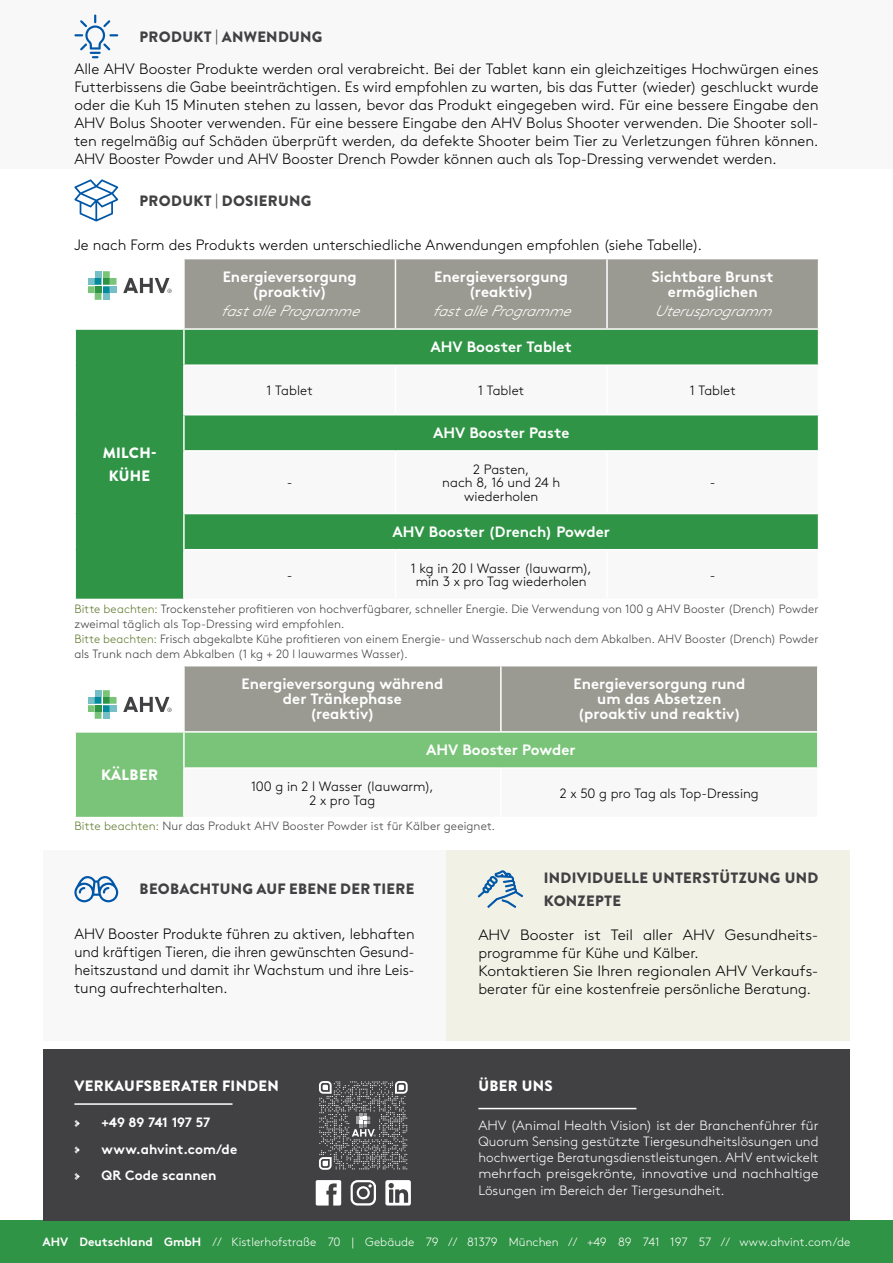
<style>
.page{position:relative;width:893px;height:1263px;background:#fff}
.page>*{position:absolute;margin:0;border:0;box-sizing:border-box;transform-origin:0 0}
.t1{font:300 15px/18px "Brown";color:#000;text-align:justify}
.t2{font:700 15px/15px "Brown";color:#fff;text-align:center}
.t3{font:300 15px/18px "Brown";color:#000;scale:1.05 1}
.t4{font:900 15px/22.5px "Brandon Text";letter-spacing:.02em;color:#414042}
.t5{font:italic 300 15px "Brown";color:#fff}
.t6{font:900 15px/22.5px "Brandon Text";letter-spacing:.02em;color:#fff;text-align:center}
.t7{font:300 13.5px/16.2px "Brown";letter-spacing:.005em;color:#fff;text-align:justify}
.t8{font:300 13.5px/13.5px "Brown";letter-spacing:.005em;color:#000;text-align:center}
.t9{font:700 13.5px/26.5px "Brown";letter-spacing:.005em;color:#fff}
.t10{font:300 12px/15px "Brown";letter-spacing:.01em;color:#414042}
.t11{font:300 12px "Brown";color:#fff}
.s1{color:#60792d}
.s2{font-weight:700}
</style>
<div class="page">
<div style="left:185px;top:259px;width:633px;height:69px;background:#9a9a92"></div>
<div style="left:76px;top:330px;width:742px;height:269px;background:#2f9445"></div>
<svg style="left:185px;top:366px;width:633px;height:233px"></svg>
<hr style="left:395px;top:259px;width:1px;height:69px;background:#fff">
<hr style="left:606px;top:259px;width:2px;height:69px;background:#fff">
<hr style="left:183px;top:330px;width:2px;height:34px;background:#fff">
<hr style="left:183px;top:364px;width:212px;height:2px;background:#fff">
<hr style="left:183px;top:366px;width:2px;height:48px;background:#fff">
<hr style="left:395px;top:364px;width:212px;height:2px;background:#fff">
<hr style="left:395px;top:366px;width:1px;height:48px;background:#fff">
<hr style="left:607px;top:364px;width:212px;height:2px;background:#fff">
<hr style="left:606px;top:366px;width:2px;height:48px;background:#fff">
<hr style="left:183px;top:414px;width:212px;height:1px;background:#fff">
<hr style="left:183px;top:415px;width:2px;height:35px;background:#fff">
<hr style="left:395px;top:414px;width:212px;height:1px;background:#fff">
<hr style="left:607px;top:414px;width:212px;height:1px;background:#fff">
<hr style="left:183px;top:450px;width:212px;height:2px;background:#fff">
<hr style="left:183px;top:452px;width:2px;height:61px;background:#fff">
<hr style="left:395px;top:450px;width:212px;height:2px;background:#fff">
<hr style="left:395px;top:452px;width:1px;height:61px;background:#fff">
<hr style="left:607px;top:450px;width:212px;height:2px;background:#fff">
<hr style="left:606px;top:452px;width:2px;height:61px;background:#fff">
<hr style="left:183px;top:513px;width:212px;height:1px;background:#fff">
<hr style="left:183px;top:514px;width:2px;height:35px;background:#fff">
<hr style="left:395px;top:513px;width:212px;height:1px;background:#fff">
<hr style="left:607px;top:513px;width:212px;height:1px;background:#fff">
<hr style="left:183px;top:549px;width:212px;height:1px;background:#fff">
<hr style="left:183px;top:550px;width:2px;height:49px;background:#fff">
<hr style="left:395px;top:549px;width:212px;height:1px;background:#fff">
<hr style="left:395px;top:550px;width:1px;height:49px;background:#fff">
<hr style="left:607px;top:549px;width:212px;height:1px;background:#fff">
<hr style="left:606px;top:550px;width:2px;height:49px;background:#fff">
<svg style="left:74px;top:179px;width:44px;height:42px"></svg>
<svg style="left:88px;top:271px;width:29px;height:29px"></svg>
<svg style="left:123px;top:278px;width:49px;height:15px"></svg>
<div style="left:185px;top:666px;width:632px;height:65px;background:#9a9a92"></div>
<div style="left:76px;top:733px;width:741px;height:84px;background:#79c478"></div>
<svg style="left:185px;top:769px;width:632px;height:48px"></svg>
<hr style="left:500px;top:666px;width:2px;height:65px;background:#fff">
<hr style="left:183px;top:733px;width:2px;height:34px;background:#fff">
<hr style="left:183px;top:767px;width:318px;height:2px;background:#fff">
<hr style="left:183px;top:769px;width:2px;height:48px;background:#fff">
<hr style="left:501px;top:767px;width:318px;height:2px;background:#fff">
<hr style="left:500px;top:769px;width:2px;height:48px;background:#fff">
<svg style="left:88px;top:690px;width:29px;height:29px"></svg>
<svg style="left:123px;top:697px;width:49px;height:15px"></svg>
<div style="left:0;top:1220px;width:893px;height:43px;background:#2f9445"></div>
<div style="left:0;top:0;width:893px;height:168px;background:#f8f8f9"></div>
<svg style="left:74px;top:15px;width:44px;height:43px"></svg>
<div style="left:43px;top:850px;width:403px;height:78px;background:#f8f8f9"></div>
<div style="left:43px;top:928px;width:403px;height:113px;background:#f8f8f9"></div>
<svg style="left:74px;top:876px;width:44px;height:26px"></svg>
<div style="left:446px;top:851px;width:404px;height:175px;background:#f2f1e6"></div>
<div style="left:446px;top:928px;width:404px;height:112px;background:#f2f1e6"></div>
<svg style="left:478px;top:870px;width:45px;height:38px"></svg>
<div style="left:43px;top:1049px;width:403px;height:171px;background:#414042"></div>
<hr style="left:74px;top:1103px;width:158px;height:2px;background:#fff">
<svg style="left:74px;top:1120px;width:6px;height:7px"></svg>
<svg style="left:74px;top:1146px;width:6px;height:7px"></svg>
<svg style="left:74px;top:1173px;width:6px;height:7px"></svg>
<svg style="left:319px;top:1081px;width:89px;height:89px"></svg>
<div style="left:446px;top:1049px;width:404px;height:171px;background:#414042"></div>
<hr style="left:478px;top:1108px;width:158px;height:1px;background:#fff">
<svg style="left:316px;top:1180px;width:25px;height:25px"></svg>
<svg style="left:351px;top:1180px;width:25px;height:25px"></svg>
<svg style="left:385px;top:1180px;width:26px;height:25px"></svg>
<p class="t4" style="left:140px;top:25px;width:185px">PRODUKT | ANWENDUNG</p>
<p class="t1" style="left:74px;top:59px;width:746px">Alle AHV Booster Produkte werden oral verabreicht. Bei der Tablet kann ein gleichzeitiges Hochwürgen eines Futterbissens die Gabe beeinträchtigen. Es wird empfohlen zu warten, bis das Futter (wieder) geschluckt wurde oder die Kuh 15 Minuten stehen zu lassen, bevor das Produkt eingegeben wird. Für eine bessere Eingabe den AHV Bolus Shooter verwenden. Für eine bessere Eingabe den AHV Bolus Shooter verwenden. Die Shooter soll&shy;ten regelmäßig auf Schäden überprüft werden, da defekte Shooter beim Tier zu Verletzungen führen können.<br>AHV Booster Powder und AHV Booster Drench Powder können auch als Top-Dressing verwendet werden.</p>
<p class="t4" style="left:140px;top:189px;width:173px">PRODUKT | DOSIERUNG</p>
<p class="t1" style="left:74px;top:235px;width:629px">Je nach Form des Produkts werden unterschiedliche Anwendungen empfohlen (siehe Tabelle).</p>
<p class="t2" style="left:223px;top:268px;width:135px">Energieversorgung (proaktiv)</p>
<p class="t5" style="left:221px;top:300px;width:148px">fastalleProgramme</p>
<p class="t2" style="left:434px;top:268px;width:135px">Energieversorgung (reaktiv)</p>
<p class="t5" style="left:432px;top:300px;width:148px">fastalleProgramme</p>
<p class="t2" style="left:430px;top:338px;width:143px">AHV Booster Tablet</p>
<p class="t2" style="left:652px;top:268px;width:123px">Sichtbare Brunst ermöglichen</p>
<p class="t5" style="left:655px;top:300px;width:127px">Uterusprogramm</p>
<p class="t6" style="left:103px;top:441px;width:55px">MILCH-<br>KÜHE</p>
<p class="t8" style="left:267px;top:383px;width:48px">1 Tablet</p>
<p class="t8" style="left:478px;top:383px;width:48px">1 Tablet</p>
<p class="t8" style="left:690px;top:383px;width:48px">1 Tablet</p>
<p class="t2" style="left:433px;top:424px;width:138px">AHV Booster Paste</p>
<p class="t8" style="left:287px;top:475px;width:7px">-</p>
<p class="t8" style="left:442px;top:461px;width:119px">2 Pasten,<br>nach 8, 16 und 24 h wiederholen</p>
<p class="t2" style="left:393px;top:523px;width:219px">AHV -Booster -(Drench) -Powder</p>
<p class="t8" style="left:710px;top:475px;width:7px">-</p>
<p class="t8" style="left:411px;top:560px;width:182px">1 kg in 20 l Wasser (lauwarm), min 3 x pro Tag wiederholen</p>
<p class="t8" style="left:710px;top:567px;width:7px">-</p>
<p class="t10" style="left:74px;top:600px;width:746px"><span class="s1">Bitte beachten:</span> Trockensteher profitieren von hochverfügbarer, schneller Energie. Die Verwendung von 100 g AHV -Booster -(Drench) -Powder zweimal täglich als Top-Dressing wird empfohlen.<br><span class="s1">Bitte beachten:</span> Frisch abgekalbte Kühe profitieren von einem Energie- und Wasserschub nach dem Abkalben. AHV -Booster -(Drench) -Powder als Trunk nach dem Abkalben (1 kg + 20 l lauwarmes Wasser).</p>
<p class="t8" style="left:287px;top:567px;width:7px">-</p>
<p class="t6" style="left:101px;top:763px;width:58px">KÄLBER</p>
<p class="t2" style="left:242px;top:675px;width:203px">Energieversorgung während der Tränkephase<br>(reaktiv)</p>
<p class="t2" style="left:573px;top:675px;width:173px">Energieversorgung rund um das Absetzen (proaktiv und reaktiv)</p>
<p class="t2" style="left:426px;top:741px;width:151px">AHV Booster Powder</p>
<p class="t8" style="left:251px;top:779px;width:184px">100 g in 2 l Wasser (lauwarm),<br>2 x pro Tag</p>
<p class="t8" style="left:560px;top:785px;width:200px">2 x 50 g pro Tag als Top-Dressing</p>
<p class="t10" style="left:74px;top:818px;width:422px"><span class="s1">Bitte beachten:</span> Nur das Produkt AHV Booster Powder ist für Kälber geeignet.</p>
<p class="t4" style="left:140px;top:878px;width:276px">BEOBACHTUNG AUF EBENE DER TIERE</p>
<p class="t4" style="left:544px;top:866px;width:276px">INDIVIDUELLE UNTERSTÜTZUNG UND<br>KONZEPTE</p>
<p class="t1" style="left:74px;top:924px;width:342px">AHV Booster Produkte führen zu aktiven, lebhaften und kräftigen Tieren, die ihren gewünschten Gesund&shy;heitszustand und damit ihr Wachstum und ihre Leis&shy;tung aufrechterhalten.</p>
<p class="t6" style="left:75px;top:1074px;width:206px">VERKAUFSBERATER FINDEN</p>
<p class="t9" style="left:101px;top:1108px;width:137px">+49 89 741 197 57 www.ahvint.com/de<br>QR Code scannen</p>
<p class="t3" style="left:478px;top:924px;width:325px">AHV Booster ist Teil aller AHV Gesundheits&shy;programme für Kühe und Kälber.<br>Kontaktieren Sie Ihren regionalen AHV Verkaufs&shy;berater für eine kostenfreie persönliche Beratung.</p>
<p class="t6" style="left:478px;top:1074px;width:76px">ÜBER UNS</p>
<p class="t7" style="left:478px;top:1116px;width:342px">AHV (Animal Health Vision) ist der Branchenführer für Quorum -Sensing gestützte Tiergesundheitslösungen und hochwertige Beratungsdienstleistungen. AHV entwickelt mehrfach preisgekrönte, innovative und nachhaltige Lösungen im Bereich der Tiergesundheit.</p>
<p class="t11" style="left:43px;top:1233px;width:809px"><span class="s2">AHV Deutschland GmbH</span> // Kistlerhofstraße 70 | Gebäude 79 // 81379 München // +49 89 741 197 57 // www.ahvint.com/de</p>
</div>
